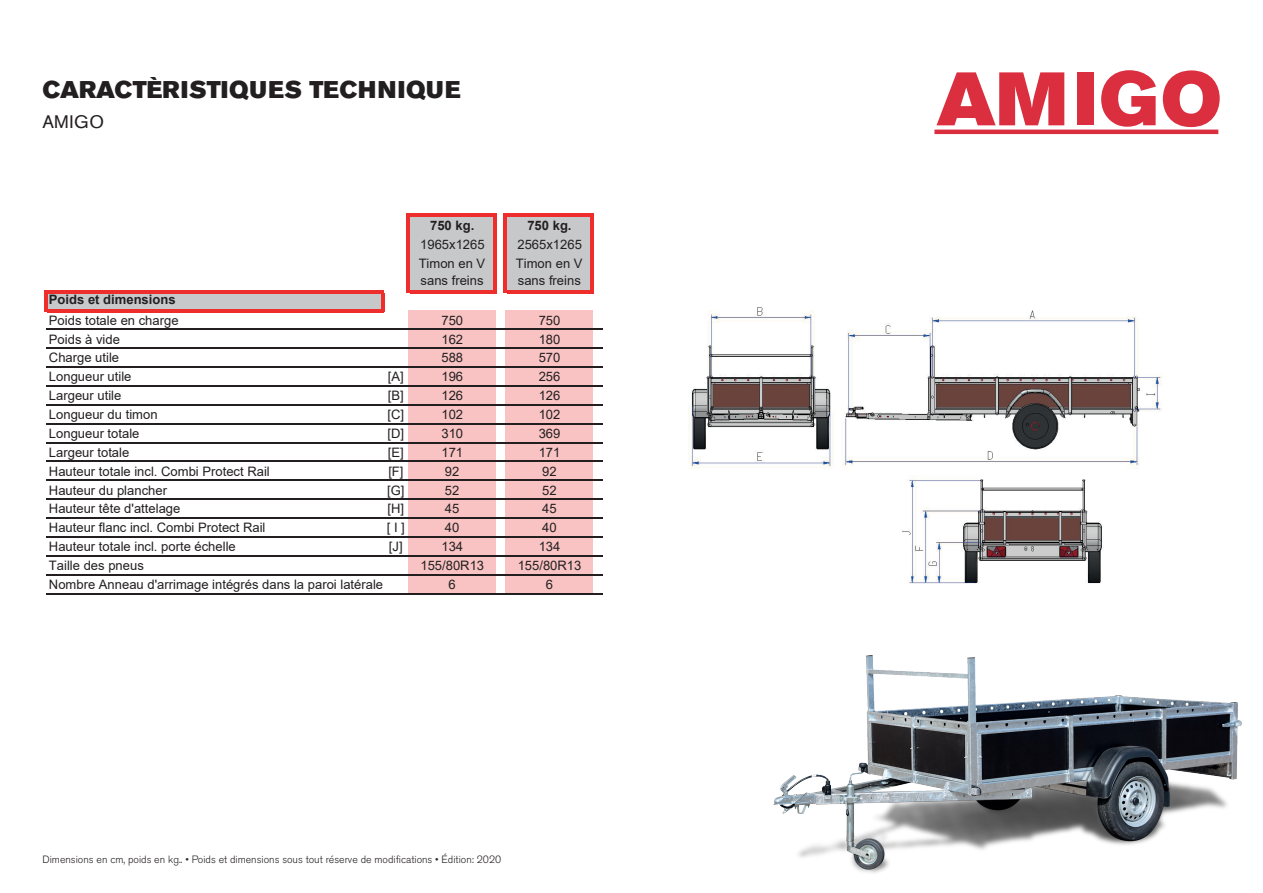
<style>
.page{position:relative;width:1263px;height:893px;background:#fff}
.page>*{position:absolute;margin:0;border:0;box-sizing:border-box;transform-origin:0 0}
.t1{font:75px "Akzidenz Grotesk BE Super";letter-spacing:.03em;color:#db2f3f}
.t2{font:24px "Akzidenz Grotesk BE Super";letter-spacing:.02em;color:#231f20}
.t3{font:18px "Akzidenz Grotesk BE";letter-spacing:.03em;color:#231f20}
.t4{font:13.05px "Arial";color:#231f20}
.t5{font:700 13.05px "Arial";color:#231f20}
.t6{font:300 10.5px "Akzidenz Grotesk BE";color:#231f20}
</style>
<div class="page">
<hr style="left:934px;top:130px;width:284px;height:4px;background:#db2f3f">
<img style="left:774px;top:656px;width:468px;height:217px">
<img style="left:689px;top:307px;width:473px;height:277px">
<div style="left:408px;top:216px;width:87px;height:57px;background:#c7c8ca"></div>
<div style="left:505px;top:216px;width:87px;height:57px;background:#c7c8ca"></div>
<div style="left:408px;top:273px;width:87px;height:19px;background:#c7c8ca"></div>
<div style="left:505px;top:273px;width:87px;height:19px;background:#c7c8ca"></div>
<div style="left:47px;top:292px;width:81px;height:19px;background:#c7c8ca"></div>
<div style="left:128px;top:292px;width:255px;height:19px;background:#c7c8ca"></div>
<div style="left:408px;top:310px;width:87px;height:20px;background:#f9c3c3"></div>
<div style="left:505px;top:310px;width:87px;height:20px;background:#f9c3c3"></div>
<div style="left:408px;top:329px;width:87px;height:19px;background:#f9c3c3"></div>
<div style="left:505px;top:329px;width:87px;height:19px;background:#f9c3c3"></div>
<div style="left:408px;top:348px;width:87px;height:19px;background:#f9c3c3"></div>
<div style="left:505px;top:348px;width:87px;height:19px;background:#f9c3c3"></div>
<div style="left:408px;top:367px;width:87px;height:19px;background:#f9c3c3"></div>
<div style="left:505px;top:367px;width:87px;height:19px;background:#f9c3c3"></div>
<div style="left:408px;top:386px;width:87px;height:19px;background:#f9c3c3"></div>
<div style="left:505px;top:386px;width:87px;height:19px;background:#f9c3c3"></div>
<div style="left:408px;top:405px;width:87px;height:19px;background:#f9c3c3"></div>
<div style="left:505px;top:405px;width:87px;height:19px;background:#f9c3c3"></div>
<div style="left:408px;top:424px;width:87px;height:19px;background:#f9c3c3"></div>
<div style="left:505px;top:424px;width:87px;height:19px;background:#f9c3c3"></div>
<div style="left:408px;top:443px;width:87px;height:19px;background:#f9c3c3"></div>
<div style="left:505px;top:443px;width:87px;height:19px;background:#f9c3c3"></div>
<div style="left:408px;top:461px;width:87px;height:19px;background:#f9c3c3"></div>
<div style="left:505px;top:461px;width:87px;height:19px;background:#f9c3c3"></div>
<div style="left:408px;top:480px;width:87px;height:19px;background:#f9c3c3"></div>
<div style="left:505px;top:480px;width:87px;height:19px;background:#f9c3c3"></div>
<div style="left:408px;top:499px;width:87px;height:19px;background:#f9c3c3"></div>
<div style="left:505px;top:499px;width:87px;height:19px;background:#f9c3c3"></div>
<div style="left:408px;top:518px;width:87px;height:19px;background:#f9c3c3"></div>
<div style="left:505px;top:518px;width:87px;height:19px;background:#f9c3c3"></div>
<div style="left:408px;top:537px;width:87px;height:19px;background:#f9c3c3"></div>
<div style="left:505px;top:537px;width:87px;height:19px;background:#f9c3c3"></div>
<div style="left:408px;top:556px;width:87px;height:19px;background:#f9c3c3"></div>
<div style="left:505px;top:556px;width:87px;height:19px;background:#f9c3c3"></div>
<div style="left:408px;top:575px;width:87px;height:19px;background:#f9c3c3"></div>
<div style="left:505px;top:575px;width:87px;height:19px;background:#f9c3c3"></div>
<hr style="left:409px;top:213px;width:87px;height:4px;background:#ee2d2d">
<hr style="left:48px;top:290px;width:336px;height:3px;background:#ee2d2d">
<hr style="left:409px;top:290px;width:87px;height:3px;background:#ee2d2d">
<hr style="left:406px;top:213px;width:3px;height:80px;background:#ee2d2d">
<hr style="left:493px;top:217px;width:3px;height:76px;background:#ee2d2d">
<hr style="left:504px;top:213px;width:3px;height:80px;background:#ee2d2d">
<hr style="left:591px;top:217px;width:3px;height:76px;background:#ee2d2d">
<hr style="left:45px;top:290px;width:3px;height:22px;background:#ee2d2d">
<hr style="left:381px;top:293px;width:3px;height:19px;background:#ee2d2d">
<hr style="left:507px;top:213px;width:87px;height:4px;background:#ee2d2d">
<hr style="left:507px;top:290px;width:87px;height:3px;background:#ee2d2d">
<hr style="left:48px;top:309px;width:336px;height:3px;background:#ee2d2d">
<hr style="left:46px;top:329px;width:557px;height:1px;background:#231f20">
<hr style="left:46px;top:347px;width:557px;height:2px;background:#231f20">
<hr style="left:46px;top:366px;width:557px;height:2px;background:#231f20">
<hr style="left:46px;top:385px;width:557px;height:2px;background:#231f20">
<hr style="left:46px;top:404px;width:557px;height:2px;background:#231f20">
<hr style="left:46px;top:423px;width:557px;height:1px;background:#231f20">
<hr style="left:46px;top:442px;width:557px;height:1px;background:#231f20">
<hr style="left:46px;top:461px;width:557px;height:1px;background:#231f20">
<hr style="left:46px;top:479px;width:557px;height:2px;background:#231f20">
<hr style="left:46px;top:498px;width:557px;height:2px;background:#231f20">
<hr style="left:46px;top:517px;width:557px;height:2px;background:#231f20">
<hr style="left:46px;top:536px;width:557px;height:2px;background:#231f20">
<hr style="left:46px;top:555px;width:557px;height:1px;background:#231f20">
<hr style="left:46px;top:574px;width:557px;height:1px;background:#231f20">
<hr style="left:46px;top:593px;width:557px;height:1px;background:#231f20">
<h2 class="t2" style="left:43px;top:76px;width:420px">CARACTÈRISTIQUES TECHNIQUE</h2>
<h3 class="t3" style="left:43px;top:111px;width:63px">AMIGO</h3>
<p class="t5" style="left:430px;top:217px;width:46px">750 kg.</p>
<p class="t5" style="left:527px;top:217px;width:46px">750 kg.</p>
<p class="t4" style="left:420px;top:236px;width:66px">1965x1265</p>
<p class="t4" style="left:517px;top:236px;width:66px">2565x1265</p>
<p class="t4" style="left:419px;top:255px;width:68px">Timon en V</p>
<p class="t4" style="left:516px;top:255px;width:68px">Timon en V</p>
<p class="t4" style="left:421px;top:272px;width:64px">sans freins</p>
<p class="t4" style="left:518px;top:272px;width:64px">sans freins</p>
<p class="t5" style="left:49px;top:290px;width:128px">Poids et dimensions</p>
<p class="t4" style="left:49px;top:311px;width:131px">Poids totale en charge</p>
<p class="t4" style="left:441px;top:311px;width:23px">750</p>
<p class="t4" style="left:539px;top:311px;width:23px">750</p>
<p class="t4" style="left:49px;top:330px;width:72px">Poids à vide</p>
<p class="t4" style="left:441px;top:330px;width:23px">162</p>
<p class="t4" style="left:539px;top:330px;width:23px">180</p>
<p class="t4" style="left:49px;top:349px;width:72px">Charge utile</p>
<p class="t4" style="left:441px;top:349px;width:23px">588</p>
<p class="t4" style="left:539px;top:349px;width:23px">570</p>
<p class="t4" style="left:49px;top:368px;width:84px">Longueur utile</p>
<p class="t4" style="left:388px;top:368px;width:17px">[A]</p>
<p class="t4" style="left:441px;top:368px;width:23px">196</p>
<p class="t4" style="left:539px;top:368px;width:23px">256</p>
<p class="t4" style="left:49px;top:387px;width:74px">Largeur utile</p>
<p class="t4" style="left:388px;top:387px;width:17px">[B]</p>
<p class="t4" style="left:441px;top:387px;width:23px">126</p>
<p class="t4" style="left:539px;top:387px;width:23px">126</p>
<p class="t4" style="left:49px;top:405px;width:110px">Longueur du timon</p>
<p class="t4" style="left:388px;top:405px;width:18px">[C]</p>
<p class="t4" style="left:441px;top:405px;width:23px">102</p>
<p class="t4" style="left:539px;top:405px;width:23px">102</p>
<p class="t4" style="left:49px;top:424px;width:92px">Longueur totale</p>
<p class="t4" style="left:388px;top:424px;width:18px">[D]</p>
<p class="t4" style="left:441px;top:424px;width:23px">310</p>
<p class="t4" style="left:539px;top:424px;width:23px">369</p>
<p class="t4" style="left:49px;top:443px;width:82px">Largeur totale</p>
<p class="t4" style="left:388px;top:443px;width:17px">[E]</p>
<p class="t4" style="left:441px;top:443px;width:23px">171</p>
<p class="t4" style="left:539px;top:443px;width:23px">171</p>
<p class="t4" style="left:49px;top:462px;width:222px">Hauteur totale incl. Combi Protect Rail</p>
<p class="t4" style="left:388px;top:462px;width:17px">[F]</p>
<p class="t4" style="left:445px;top:462px;width:16px">92</p>
<p class="t4" style="left:542px;top:462px;width:16px">92</p>
<p class="t4" style="left:49px;top:481px;width:120px">Hauteur du plancher</p>
<p class="t4" style="left:387px;top:481px;width:19px">[G]</p>
<p class="t4" style="left:445px;top:481px;width:16px">52</p>
<p class="t4" style="left:542px;top:481px;width:16px">52</p>
<p class="t4" style="left:49px;top:500px;width:133px">Hauteur tête d'attelage</p>
<p class="t4" style="left:388px;top:500px;width:18px">[H]</p>
<p class="t4" style="left:445px;top:500px;width:16px">45</p>
<p class="t4" style="left:542px;top:500px;width:16px">45</p>
<p class="t4" style="left:49px;top:519px;width:218px">Hauteur flanc incl. Combi Protect Rail</p>
<p class="t4" style="left:387px;top:519px;width:20px">[ I ]</p>
<p class="t4" style="left:445px;top:519px;width:16px">40</p>
<p class="t4" style="left:542px;top:519px;width:16px">40</p>
<p class="t4" style="left:49px;top:538px;width:188px">Hauteur totale incl. porte échelle</p>
<p class="t4" style="left:389px;top:538px;width:15px">[J]</p>
<p class="t4" style="left:441px;top:538px;width:23px">134</p>
<p class="t4" style="left:539px;top:538px;width:23px">134</p>
<p class="t4" style="left:49px;top:556px;width:96px">Taille des pneus</p>
<p class="t4" style="left:420px;top:556px;width:65px">155/80R13</p>
<p class="t4" style="left:518px;top:556px;width:65px">155/80R13</p>
<p class="t4" style="left:49px;top:575px;width:336px">Nombre Anneau d'arrimage intégrés dans la paroi latérale</p>
<p class="t4" style="left:449px;top:575px;width:9px">6</p>
<p class="t4" style="left:546px;top:575px;width:9px">6</p>
<p class="t6" style="left:43px;top:854px;width:460px">Dimensions en cm, poids en kg.. • Poids et dimensions sous tout réserve de modifications • Édition: 2020</p>
<h1 class="t1" style="left:936px;top:56px;width:287px">AMIGO</h1>
</div>
